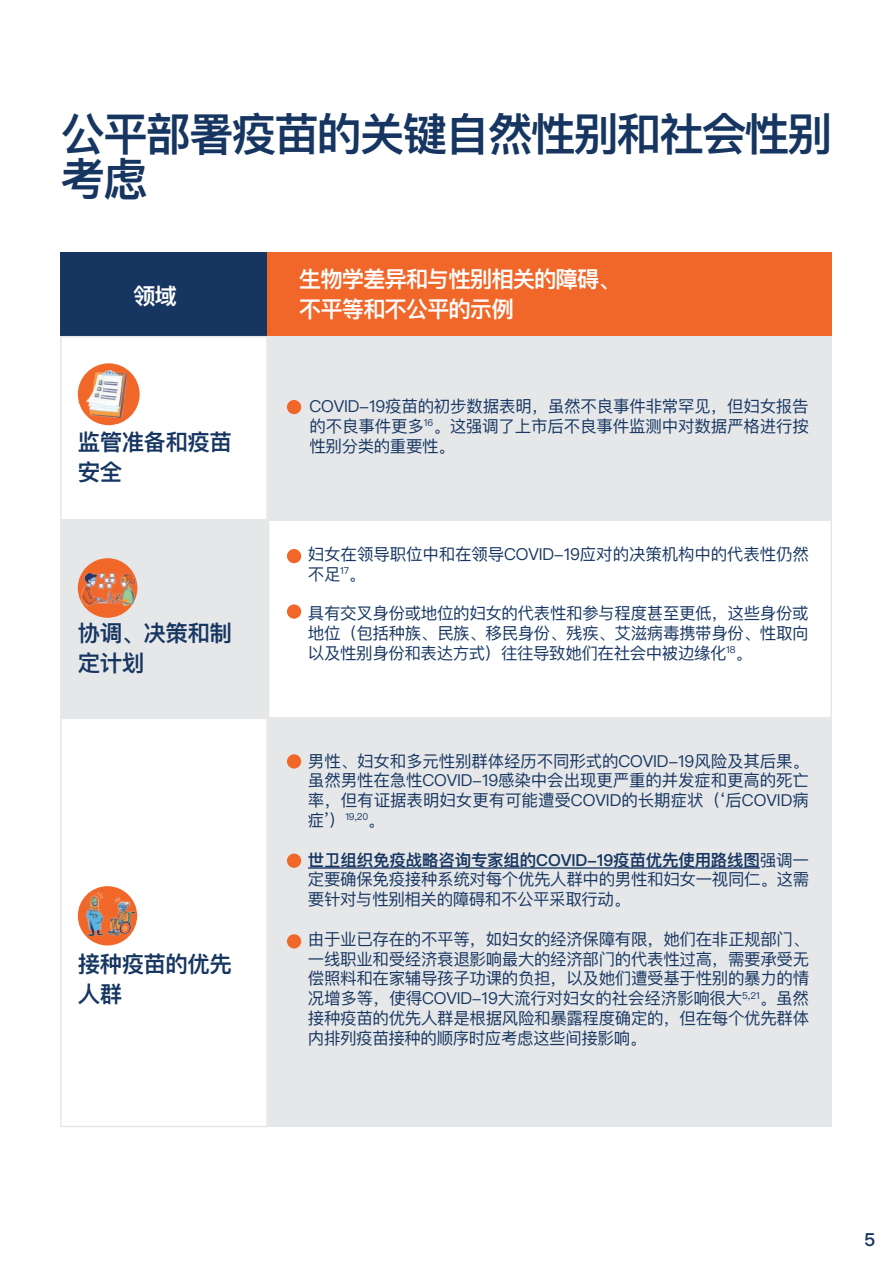
<style>
.page{position:relative;width:893px;height:1263px;background:#fff}
.page>*{position:absolute;margin:0;border:0;box-sizing:border-box;transform-origin:0 0}
.t1{font:600 45px/45px "Ping Fang SC";letter-spacing:-.05em;color:#163661}
.t2{font:600 22.5px/30px "Ping Fang SC";letter-spacing:-.025em;color:#163661}
.t3{font:600 22.5px/30px "Ping Fang SC";letter-spacing:-.05em;color:#fff}
.t4{font:600 18px "Ping Fang SC";color:#163661}
.t5{font:16.5px/19.8px "Ping Fang SC";letter-spacing:-.02em;color:#163661;text-align:justify}
.t6{font:9.6px "Ping Fang SC";color:#163661}
.s1{font-size:16.5px}
.s2{font-weight:600}
</style>
<div class="page">
<div style="left:60px;top:252px;width:208px;height:84px;background:#163661"></div>
<div style="left:268px;top:252px;width:564px;height:84px;background:#f16729"></div>
<svg style="left:60px;top:336px;width:208px;height:183px"></svg>
<div style="left:268px;top:336px;width:564px;height:185px;background:#e6e7e9"></div>
<div style="left:60px;top:519px;width:208px;height:201px;background:#e6e7e9"></div>
<svg style="left:268px;top:521px;width:564px;height:196px"></svg>
<svg style="left:60px;top:719px;width:208px;height:408px"></svg>
<div style="left:268px;top:717px;width:564px;height:410px;background:#e6e7e9"></div>
<div style="left:78px;top:363px;width:62px;height:62px;background:#f16729;border-radius:50%"></div>
<img style="left:87px;top:370px;width:40px;height:47px">
<hr style="left:308px;top:867px;width:452px;height:2px;background:#163661">
<div style="left:78px;top:558px;width:59px;height:60px;background:#f16729;border-radius:50%"></div>
<img style="left:82px;top:574px;width:55px;height:32px">
<div style="left:78px;top:886px;width:59px;height:59px;background:#f16729;border-radius:50%"></div>
<img style="left:87px;top:892px;width:48px;height:44px">
<div style="left:287px;top:400px;width:14px;height:14px;background:#f16729;border-radius:50%"></div>
<div style="left:287px;top:549px;width:14px;height:14px;background:#f16729;border-radius:50%"></div>
<div style="left:287px;top:604px;width:14px;height:15px;background:#f16729;border-radius:50%"></div>
<div style="left:287px;top:754px;width:14px;height:14px;background:#f16729;border-radius:50%"></div>
<div style="left:287px;top:853px;width:14px;height:15px;background:#f16729;border-radius:50%"></div>
<div style="left:287px;top:934px;width:14px;height:14px;background:#f16729;border-radius:50%"></div>
<h1 class="t1" style="left:60px;top:111px;width:773px">公平部署疫苗的关键自然性别和社会性别考虑</h1>
<h2 class="t3" style="left:133px;top:281px;width:45px">领域</h2>
<h2 class="t2" style="left:78px;top:426px;width:156px">监管准备和疫苗安全</h2>
<h2 class="t2" style="left:78px;top:618px;width:156px">协调、决策和制定计划</h2>
<h2 class="t2" style="left:78px;top:949px;width:156px">接种疫苗的优先人群</h2>
<h2 class="t3" style="left:299px;top:263px;width:323px">生物学差异和与性别相关的障碍、不平等和不公平的示例</h2>
<p class="t5" style="left:310px;top:396px;width:501px">COVID-19疫苗的初步数据表明，虽然不良事件非常罕见，但妇女报告的不良事件更多<sup>16</sup>。这强调了上市后不良事件监测中对数据严格进行按性别分类的重要性。</p>
<p class="t5" style="left:308px;top:544px;width:502px">妇女在领导职位中和在领导COVID-19应对的决策机构中的代表性仍然不足<sup>17</sup>。</p>
<p class="t5" style="left:308px;top:603px;width:502px">具有交叉身份或地位的妇女的代表性和参与程度甚至更低，这些身份或地位（包括种族、民族、移民身份、残疾、艾滋病毒携带身份、性取向以及性别身份和表达方式）往往导致她们在社会中被边缘化<sup>18</sup>。</p>
<p class="t5" style="left:308px;top:750px;width:502px">男性、妇女和多元性别群体经历不同形式的COVID-19风险及其后果。虽然男性在急性COVID-19感染中会出现更严重的并发症和更高的死亡率，但有证据表明妇女更有可能遭受COVID的长期症状（‘后COVID病</p>
<p class="t6" style="left:308px;top:811px;width:78px"><span class="s1">症’）</span>19,20<span class="s1">。</span></p>
<p class="t5" style="left:308px;top:849px;width:503px"><span class="s2">世卫组织免疫战略咨询专家组的COVID-19疫苗优先使用路线图</span>强调一定要确保免疫接种系统对每个优先人群中的男性和妇女一视同仁。这需要针对与性别相关的障碍和不公平采取行动。</p>
<p class="t5" style="left:308px;top:929px;width:503px">由于业已存在的不平等，如妇女的经济保障有限，她们在非正规部门、一线职业和受经济衰退影响最大的经济部门的代表性过高，需要承受无偿照料和在家辅导孩子功课的负担，以及她们遭受基于性别的暴力的情况增多等，使得COVID-19大流行对妇女的社会经济影响很大<sup>5,21</sup>。虽然接种疫苗的优先人群是根据风险和暴露程度确定的，但在每个优先群体内排列疫苗接种的顺序时应考虑这些间接影响。</p>
<p class="t4" style="left:864px;top:1228px;width:12px">5</p>
</div>
